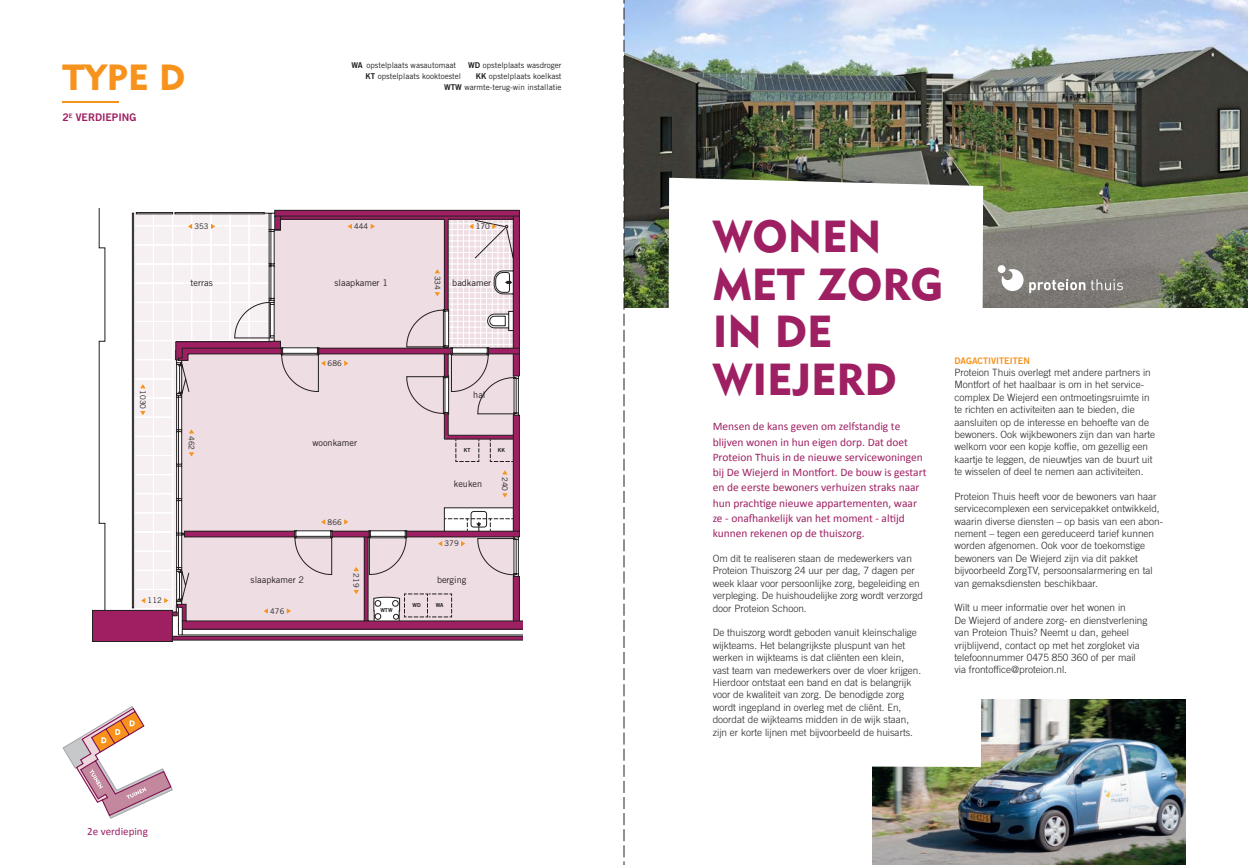
<style>
.page{position:relative;width:1248px;height:865px;background:#fff}
.page>*{position:absolute;margin:0;border:0;box-sizing:border-box;transform-origin:0 0}
.t1{font:44.3px/47.6px "Geometric 415 BT Black A";color:#9e1f62}
.t2{font:36px "Geometric 415 BT Black A";color:#f7931d}
.t3{font:11.4px/15.2px "Calibri";color:#9e1f62}
.t4{font:11px "Calibri";color:#9e1f62}
.t5{font:10.5px "Trade Gothic LT Std Bd 2";color:#9e1f62}
.t6{font:300 10px/12.4px "Trade Gothic LT Std";color:#231f20}
.t7{font:9.1px "Trade Gothic LT Std";color:#231f20}
.t8{font:9.1px "Trade Gothic LT Std Bd 2";color:#f7931d}
.t9{font:8px/11px "Trade Gothic LT Std";color:#231f20;text-align:right}
.t10{font:7.7px "Trade Gothic LT Std";color:#231f20}
.t11{font:5.5px "Trade Gothic LT Std Bd 2";color:#231f20}
.s1{font-family:"Trade Gothic LT Std Bd 2"}
</style>
<div class="page">
<hr style="left:62px;top:101px;width:57px;height:1px;background:#f7931d">
<svg style="left:92px;top:208px;width:430px;height:433px"></svg>
<svg style="left:189px;top:429px;width:5px;height:4px"></svg>
<svg style="left:189px;top:452px;width:5px;height:4px"></svg>
<svg style="left:321px;top:519px;width:4px;height:5px"></svg>
<svg style="left:344px;top:519px;width:4px;height:5px"></svg>
<svg style="left:353px;top:567px;width:6px;height:4px"></svg>
<svg style="left:353px;top:590px;width:6px;height:4px"></svg>
<svg style="left:264px;top:608px;width:4px;height:5px"></svg>
<svg style="left:287px;top:608px;width:4px;height:5px"></svg>
<svg style="left:374px;top:411px;width:139px;height:210px"></svg>
<svg style="left:321px;top:360px;width:4px;height:6px"></svg>
<svg style="left:344px;top:360px;width:4px;height:6px"></svg>
<svg style="left:347px;top:224px;width:5px;height:5px"></svg>
<svg style="left:370px;top:224px;width:5px;height:5px"></svg>
<svg style="left:140px;top:384px;width:5px;height:4px"></svg>
<svg style="left:140px;top:411px;width:5px;height:4px"></svg>
<svg style="left:434px;top:269px;width:6px;height:4px"></svg>
<svg style="left:434px;top:292px;width:6px;height:4px"></svg>
<svg style="left:469px;top:224px;width:4px;height:5px"></svg>
<svg style="left:492px;top:224px;width:4px;height:5px"></svg>
<svg style="left:188px;top:224px;width:4px;height:5px"></svg>
<svg style="left:211px;top:224px;width:4px;height:5px"></svg>
<svg style="left:141px;top:598px;width:4px;height:5px"></svg>
<svg style="left:164px;top:598px;width:22px;height:17px"></svg>
<svg style="left:62px;top:706px;width:111px;height:113px"></svg>
<img style="left:624px;top:0;width:623px;height:308px">
<img style="left:872px;top:699px;width:313px;height:166px">
<svg style="left:667px;top:178px;width:316px;height:589px"></svg>
<div style="left:997px;top:265px;width:8px;height:8px;background:#fff;border-radius:50%"></div>
<svg style="left:1001px;top:269px;width:22px;height:22px"></svg>
<svg style="left:1029px;top:279px;width:93px;height:14px"></svg>
<svg style="left:623px;top:0;width:1px;height:865px"></svg>
<h2 class="t2" style="left:62px;top:55px;width:124px">TYPE D</h2>
<p class="t5" style="left:62px;top:111px;width:76px">2<sup>E</sup> VERDIEPING</p>
<p class="t9" style="left:351px;top:60px;width:106px"><span class="s1">WA</span> opstelplaats wasautomaat</p>
<p class="t9" style="left:468px;top:60px;width:95px"><span class="s1">WD</span> opstelplaats wasdroger</p>
<p class="t9" style="left:365px;top:71px;width:97px"><span class="s1">KT</span> opstelplaats kooktoestel</p>
<p class="t9" style="left:444px;top:71px;width:119px"><span class="s1">KK</span> opstelplaats koelkast<br><span class="s1">WTW</span> warmte-terug-win installatie</p>
<p class="t10" style="left:194px;top:222px;width:16px">353</p>
<p class="t10" style="left:475px;top:222px;width:16px">170</p>
<p class="t10" style="left:354px;top:222px;width:16px">444</p>
<p class="t10" style="left:148px;top:390px;width:20px;rotate:90deg">1030</p>
<p class="t7" style="left:190px;top:277px;width:24px">terras</p>
<p class="t10" style="left:196px;top:436px;width:16px;rotate:90deg">462</p>
<p class="t10" style="left:148px;top:595px;width:16px">112</p>
<p class="t7" style="left:334px;top:277px;width:55px">slaapkamer 1</p>
<p class="t10" style="left:442px;top:276px;width:16px;rotate:90deg">334</p>
<p class="t7" style="left:452px;top:277px;width:40px">badkamer</p>
<p class="t10" style="left:327px;top:358px;width:16px">686</p>
<p class="t7" style="left:312px;top:437px;width:46px">woonkamer</p>
<p class="t7" style="left:250px;top:574px;width:55px">slaapkamer 2</p>
<p class="t10" style="left:270px;top:606px;width:16px">476</p>
<p class="t10" style="left:327px;top:517px;width:16px">866</p>
<p class="t10" style="left:361px;top:573px;width:16px;rotate:90deg">219</p>
<p class="t11" style="left:380px;top:606px;width:14px">WTW</p>
<p class="t7" style="left:473px;top:389px;width:14px">hal</p>
<p class="t11" style="left:463px;top:446px;width:8px">KT</p>
<p class="t11" style="left:498px;top:446px;width:9px">KK</p>
<p class="t7" style="left:454px;top:478px;width:30px">keuken</p>
<p class="t10" style="left:444px;top:539px;width:16px">379</p>
<p class="t7" style="left:437px;top:574px;width:31px">berging</p>
<p class="t11" style="left:412px;top:602px;width:10px">WD</p>
<p class="t11" style="left:435px;top:602px;width:9px">WA</p>
<p class="t10" style="left:509px;top:477px;width:16px;rotate:90deg">240</p>
<p class="t4" style="left:87px;top:824px;width:62px">2e verdieping</p>
<h1 class="t1" style="left:712px;top:212px;width:232px">WONEN<br>MET ZORG<br>IN DE<br>WIEJERD</h1>
<p class="t3" style="left:712px;top:418px;width:215px">Mensen de kans geven om zelfstandig te blijven wonen in hun eigen dorp. Dat doet Proteion Thuis in de nieuwe servicewoningen bij De Wiejerd in Montfort. De bouw is gestart en de eerste bewoners verhuizen straks naar hun prachtige nieuwe appartementen, waar ze - onafhankelijk van het moment - altijd kunnen rekenen op de thuiszorg.</p>
<p class="t6" style="left:712px;top:552px;width:212px">Om dit te realiseren staan de medewerkers van Proteion Thuiszorg 24 uur per dag, 7 dagen per week klaar voor persoonlijke zorg, begeleiding en verpleging. De huishoudelijke zorg wordt verzorgd door Proteion Schoon.</p>
<p class="t6" style="left:712px;top:626px;width:210px">De thuiszorg wordt geboden vanuit kleinschalige wijkteams. Het belangrijkste pluspunt van het werken in wijkteams is dat cliënten een klein, vast team van medewerkers over de vloer krijgen.<br>Hierdoor ontstaat een band en dat is belangrijk voor de kwaliteit van zorg. De benodigde zorg wordt ingepland in overleg met de cliënt. En, doordat de wijkteams midden in de wijk staan, zijn er korte lijnen met bijvoorbeeld de huisarts.</p>
<p class="t8" style="left:954px;top:354px;width:77px">DAGACTIVITEITEN</p>
<p class="t6" style="left:954px;top:366px;width:202px">Proteion Thuis overlegt met andere partners in Montfort of het haalbaar is om in het service&shy;complex De Wiejerd een ontmoetingsruimte in te richten en activiteiten aan te bieden, die aansluiten op de interesse en behoefte van de bewoners. Ook wijkbewoners zijn dan van harte welkom voor een kopje koffie, om gezellig een kaartje te leggen, de nieuwtjes van de buurt uit te wisselen of deel te nemen aan activiteiten.</p>
<p class="t6" style="left:954px;top:490px;width:210px">Proteion Thuis heeft voor de bewoners van haar servicecomplexen een servicepakket ontwikkeld, waarin diverse diensten – op basis van een abon&shy;nement – tegen een gereduceerd tarief kunnen worden afgenomen. Ook voor de toekomstige bewoners van De Wiejerd zijn via dit pakket bijvoorbeeld ZorgTV, persoonsalarmering en tal van gemaksdiensten beschikbaar.</p>
<p class="t6" style="left:954px;top:601px;width:194px">Wilt u meer informatie over het wonen in<br>De Wiejerd of andere zorg- en dienstverlening van Proteion Thuis? Neemt u dan, geheel vrijblijvend, contact op met het zorgloket via telefoonnummer 0475 850 360 of per mail via frontoffice@proteion.nl.</p>
</div>
